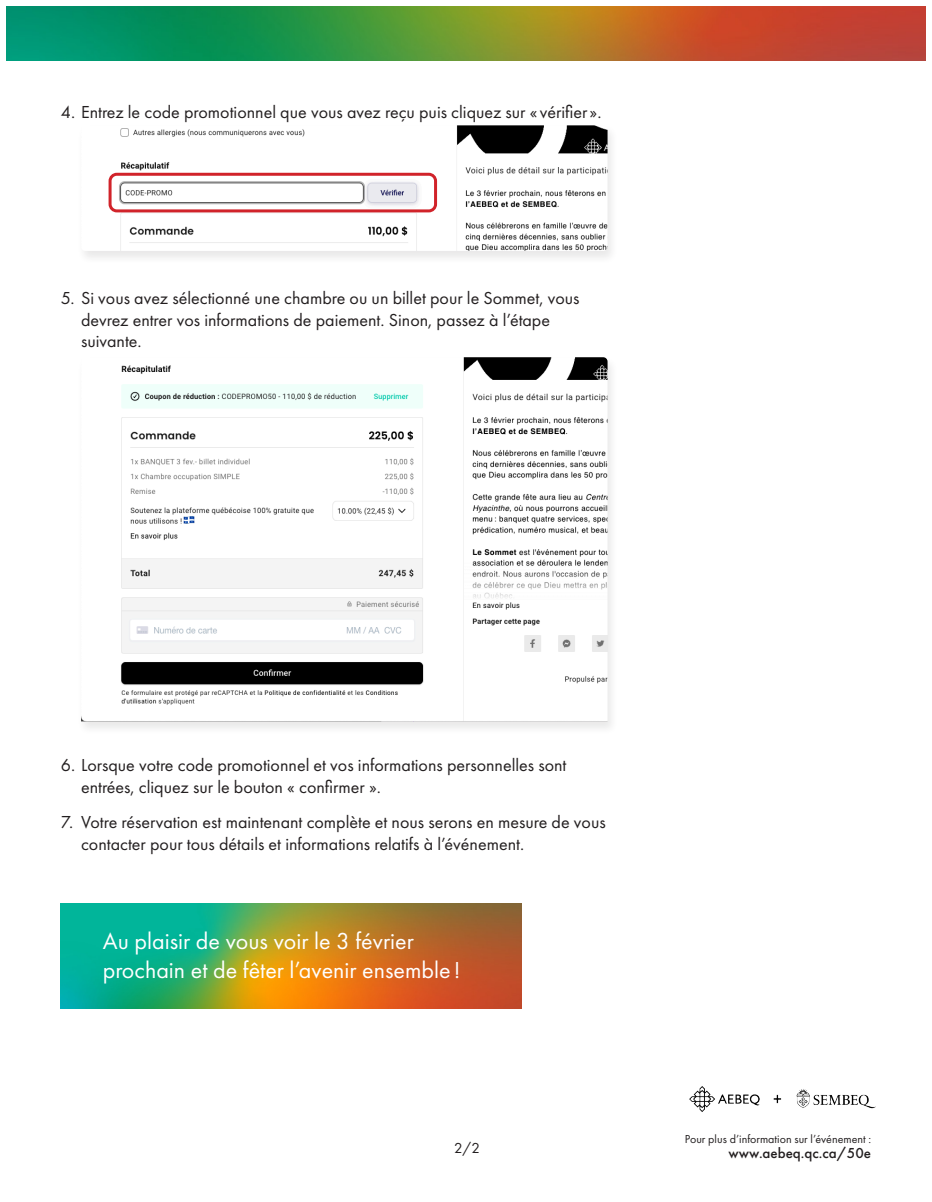
<style>
.page{position:relative;width:932px;height:1202px;background:#fff}
.page>*{position:absolute;margin:0;border:0;box-sizing:border-box;transform-origin:0 0}
.CTA{font:24px/28.8px "Futura PT";color:#fff}
.t1{font:18px/21.6px "Futura PT";color:#231f20}
.t2{font:500 15px "Futura PT";color:#231f20}
.t3{font:15px "Futura PT";color:#231f20}
.t4{font:12px "Futura PT";color:#231f20}
</style>
<div class="page">
<img style="left:689px;top:1086px;width:187px;height:26px">
<img style="left:7px;top:7px;width:918px;height:54px">
<img style="left:61px;top:903px;width:460px;height:105px">
<div style="left:77px;top:123px;width:541px;height:141px;background:#231f20;opacity:.1"></div>
<img style="left:81px;top:125px;width:526px;height:126px">
<div style="left:77px;top:355px;width:541px;height:380px;background:#231f20;opacity:.1"></div>
<img style="left:81px;top:357px;width:526px;height:364px">
<div style="left:109px;top:173px;width:328px;height:39px;border:3px solid #d1232a;border-radius:7px"></div>
<p class="t1" style="left:61px;top:101px;width:542px">4. Entrez le code promotionnel que vous avez reçu puis cliquez sur « vérifier ».</p>
<p class="t1" style="left:81px;top:287px;width:500px;text-indent:-20px">5. Si vous avez sélectionné une chambre ou un billet pour le Sommet, vous devrez entrer vos informations de paiement. Sinon, passez à l’étape suivante.</p>
<p class="t1" style="left:81px;top:754px;width:487px;text-indent:-20px">6. Lorsque votre code promotionnel et vos informations personnelles sont entrées, cliquez sur le bouton « confirmer ».</p>
<p class="t1" style="left:81px;top:811px;width:526px;text-indent:-20px">7. Votre réservation est maintenant complète et nous serons en mesure de vous contacter pour tous détails et informations relatifs à l’événement.</p>
<p class="CTA" style="left:103px;top:926px;width:359px">Au plaisir de vous voir le 3 février prochain et de fêter l’avenir ensemble !</p>
<p class="t3" style="left:454px;top:1138px;width:27px">2/2</p>
<p class="t4" style="left:684px;top:1131px;width:188px">Pour plus d’information sur l’événement :</p>
<p class="t2" style="left:728px;top:1143px;width:144px">www.aebeq.qc.ca/50e</p>
</div>
